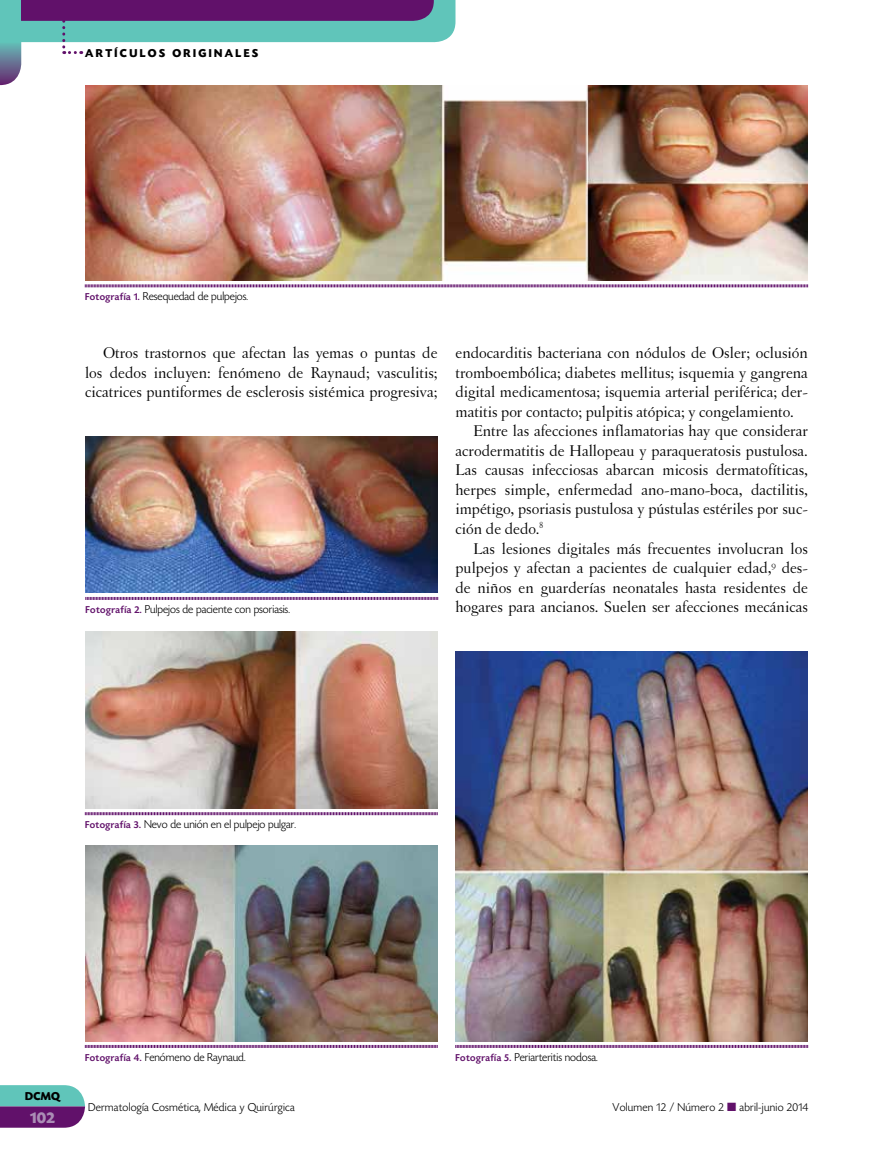
<style>
.page{position:relative;width:893px;height:1149px;background:#fff}
.page>*{position:absolute;margin:0;border:0;box-sizing:border-box;transform-origin:0 0}
.t1{font:16.5px/19.5px "Letras Oldstyle";color:#000;text-align:justify}
.t2{font:700 16.5px "Today HEF";color:#aa8db5}
.t3{font:300 12px "Today HEF";color:#000}
.t4{font:300 12px "Today HEF";letter-spacing:.02em;color:#000}
.t5{font:700 12px "Today HEF";letter-spacing:.2em;color:#000}
.s1{font-weight:500;font-size:10.5px;color:#61116a}
.s2{color:#61116a}
</style>
<div class="page">
<svg style="left:0;top:0;width:455px;height:85px"></svg>
<svg style="left:0;top:1085px;width:85px;height:42px;background:#697498"></svg>
<div style="left:0;top:0;width:21px;height:42px;background:#60c5ba"></div>
<img style="left:85px;top:85px;width:723px;height:195px">
<img style="left:86px;top:436px;width:352px;height:156px">
<img style="left:85px;top:631px;width:352px;height:177px">
<svg style="left:85px;top:284px;width:723px;height:4px;background:#af87b3"></svg>
<svg style="left:85px;top:596px;width:353px;height:4px"></svg>
<svg style="left:85px;top:1044px;width:353px;height:4px"></svg>
<svg style="left:455px;top:1045px;width:353px;height:3px"></svg>
<svg style="left:85px;top:812px;width:353px;height:3px"></svg>
<img style="left:85px;top:845px;width:353px;height:196px">
<img style="left:455px;top:651px;width:353px;height:390px">
<p class="t5" style="left:85px;top:47px;width:175px">ARTÍCULOS ORIGINALES</p>
<p class="t3" style="left:85px;top:290px;width:165px"><span class="s1">Fotografía 1.</span> Resequedad de pulpejos.</p>
<p class="t1" style="left:85px;top:343px;width:354px;text-indent:18px">Otros trastornos que afectan las yemas o puntas de los dedos incluyen: fenómeno de Raynaud; vasculitis; cicatrices puntiformes de esclerosis sistémica progresiva;</p>
<p class="t1" style="left:455px;top:343px;width:354px">endocarditis bacteriana con nódulos de Osler; oclusión</p>
<p class="t1" style="left:455px;top:363px;width:354px">tromboembólica; diabetes mellitus; isquemia y gangrena</p>
<p class="t1" style="left:455px;top:382px;width:354px">digital medicamentosa; isquemia arterial periférica; der-</p>
<p class="t1" style="left:455px;top:402px;width:340px">matitis por contacto; pulpitis atópica; y congelamiento.</p>
<p class="t1" style="left:473px;top:421px;width:336px">Entre las afecciones inflamatorias hay que considerar</p>
<p class="t1" style="left:455px;top:441px;width:354px">acrodermatitis de Hallopeau y paraqueratosis pustulosa.</p>
<p class="t1" style="left:455px;top:460px;width:354px">Las causas infecciosas abarcan micosis dermatofíticas,</p>
<p class="t1" style="left:455px;top:480px;width:354px">herpes simple, enfermedad ano-mano-boca, dactilitis,</p>
<p class="t1" style="left:455px;top:499px;width:354px">impétigo, psoriasis pustulosa y pústulas estériles por suc-</p>
<p class="t1" style="left:455px;top:519px;width:89px">ción de dedo.<sup>8</sup></p>
<p class="t1" style="left:473px;top:538px;width:336px">Las lesiones digitales más frecuentes involucran los</p>
<p class="t1" style="left:455px;top:558px;width:354px">pulpejos y afectan a pacientes de cualquier edad,<sup>9</sup> des-</p>
<p class="t1" style="left:455px;top:577px;width:354px">de niños en guarderías neonatales hasta residentes de</p>
<p class="t1" style="left:455px;top:597px;width:354px">hogares para ancianos. Suelen ser afecciones mecánicas</p>
<p class="t3" style="left:86px;top:602px;width:206px"><span class="s1">Fotografía 2.</span> Pulpejos de paciente con psoriasis.</p>
<p class="t3" style="left:85px;top:817px;width:212px"><span class="s1">Fotografía 3.</span> Nevo de unión en el pulpejo pulgar.</p>
<p class="t5" style="left:25px;top:1089px;width:36px">DCMQ</p>
<p class="t2" style="left:30px;top:1108px;width:26px">102</p>
<p class="t3" style="left:85px;top:1050px;width:162px"><span class="s1">Fotografía 4.</span> Fenómeno de Raynaud.</p>
<p class="t3" style="left:455px;top:1050px;width:144px"><span class="s1">Fotografía 5.</span> Periarteritis nodosa.</p>
<p class="t4" style="left:88px;top:1100px;width:208px">Dermatología Cosmética, Médica y Quirúrgica</p>
<p class="t4" style="left:612px;top:1100px;width:197px">Volumen 12 / Número 2 <span class="s2">■</span> abril-junio 2014</p>
</div>
